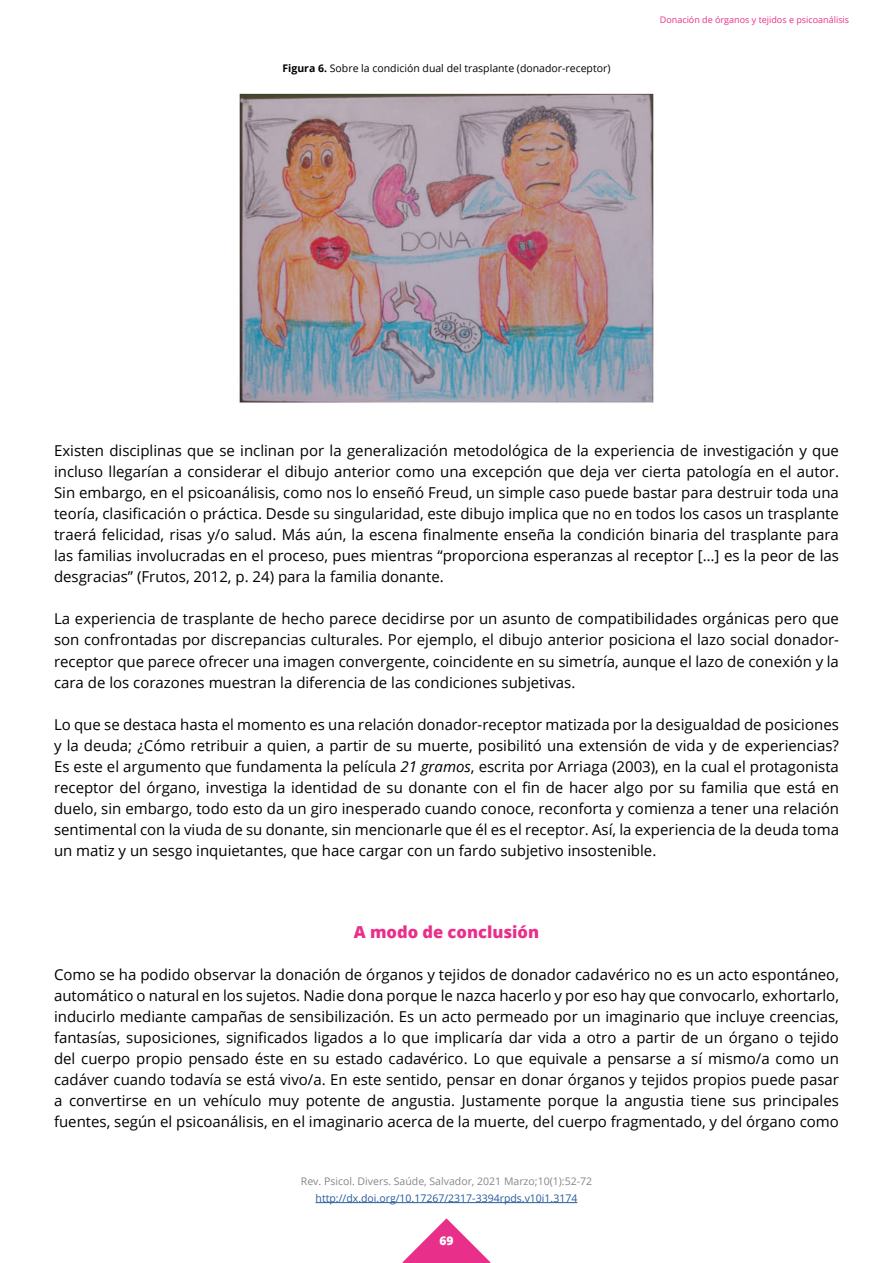
<style>
.page{position:relative;width:893px;height:1263px;background:#fff}
.page>*{position:absolute;margin:0;border:0;box-sizing:border-box;transform-origin:0 0}
.t1{font:800 16.5px "Open Sans";color:#e8308a}
.t2{font:15px/21px "Open Sans";color:#000;text-align:justify}
.t3{font:800 12px "Open Sans";color:#fff}
.t4{font:10.5px "Open Sans";color:#000}
.t5{font:10.5px "Open Sans";color:#878787}
.t6{font:10.5px "Open Sans";color:#265b9b}
.t7{font:9px "Open Sans";color:#e8308a}
.s1{font-weight:700}
.s2{font-style:italic}
</style>
<div class="page">
<svg style="left:402px;top:1218px;width:89px;height:45px"></svg>
<hr style="left:316px;top:1202px;width:261px;height:1px;background:#265b9b">
<img style="left:239px;top:93px;width:415px;height:310px">
<p class="t4" style="left:282px;top:61px;width:329px"><span class="s1">Figura 6.</span> Sobre la condición dual del trasplante (donador-receptor)</p>
<p class="t7" style="left:660px;top:13px;width:191px">Donación de órganos y tejidos e psicoanálisis</p>
<p class="t2" style="left:54px;top:440px;width:786px">Existen disciplinas que se inclinan por la generalización metodológica de la experiencia de investigación y que incluso llegarían a considerar el dibujo anterior como una excepción que deja ver cierta patología en el autor.<br>Sin embargo, en el psicoanálisis, como nos lo enseñó Freud, un simple caso puede bastar para destruir toda una teoría, clasificación o práctica. Desde su singularidad, este dibujo implica que no en todos los casos un trasplante traerá felicidad, risas y/o salud. Más aún, la escena finalmente enseña la condición binaria del trasplante para las familias involucradas en el proceso, pues mientras “proporciona esperanzas al receptor […] es la peor de las desgracias” (Frutos, 2012, p. 24) para la familia donante.</p>
<p class="t2" style="left:54px;top:608px;width:786px">La experiencia de trasplante de hecho parece decidirse por un asunto de compatibilidades orgánicas pero que son confrontadas por discrepancias culturales. Por ejemplo, el dibujo anterior posiciona el lazo social donador&shy;receptor que parece ofrecer una imagen convergente, coincidente en su simetría, aunque el lazo de conexión y la cara de los corazones muestran la diferencia de las condiciones subjetivas.</p>
<p class="t2" style="left:54px;top:713px;width:786px">Lo que se destaca hasta el momento es una relación donador-receptor matizada por la desigualdad de posiciones y la deuda; ¿Cómo retribuir a quien, a partir de su muerte, posibilitó una extensión de vida y de experiencias?<br>Es este el argumento que fundamenta la película <span class="s2">21 gramos</span>, escrita por Arriaga (2003), en la cual el protagonista receptor del órgano, investiga la identidad de su donante con el fin de hacer algo por su familia que está en duelo, sin embargo, todo esto da un giro inesperado cuando conoce, reconforta y comienza a tener una relación sentimental con la viuda de su donante, sin mencionarle que él es el receptor. Así, la experiencia de la deuda toma un matiz y un sesgo inquietantes, que hace cargar con un fardo subjetivo insostenible.</p>
<p class="t1" style="left:354px;top:920px;width:187px">A modo de conclusión</p>
<p class="t2" style="left:54px;top:964px;width:786px">Como se ha podido observar la donación de órganos y tejidos de donador cadavérico no es un acto espontáneo, automático o natural en los sujetos. Nadie dona porque le nazca hacerlo y por eso hay que convocarlo, exhortarlo, inducirlo mediante campañas de sensibilización. Es un acto permeado por un imaginario que incluye creencias, fantasías, suposiciones, significados ligados a lo que implicaría dar vida a otro a partir de un órgano o tejido del cuerpo propio pensado éste en su estado cadavérico. Lo que equivale a pensarse a sí mismo/a como un cadáver cuando todavía se está vivo/a. En este sentido, pensar en donar órganos y tejidos propios puede pasar a convertirse en un vehículo muy potente de angustia. Justamente porque la angustia tiene sus principales fuentes, según el psicoanálisis, en el imaginario acerca de la muerte, del cuerpo fragmentado, y del órgano como</p>
<p class="t5" style="left:301px;top:1174px;width:293px">Rev. Psicol. Divers. Saúde, Salvador, 2021 Marzo;10(1):52-72</p>
<p class="t6" style="left:316px;top:1191px;width:263px">http://dx.doi.org/10.17267/2317-3394rpds.v10i1.3174</p>
<p class="t3" style="left:439px;top:1232px;width:16px">69</p>
</div>
